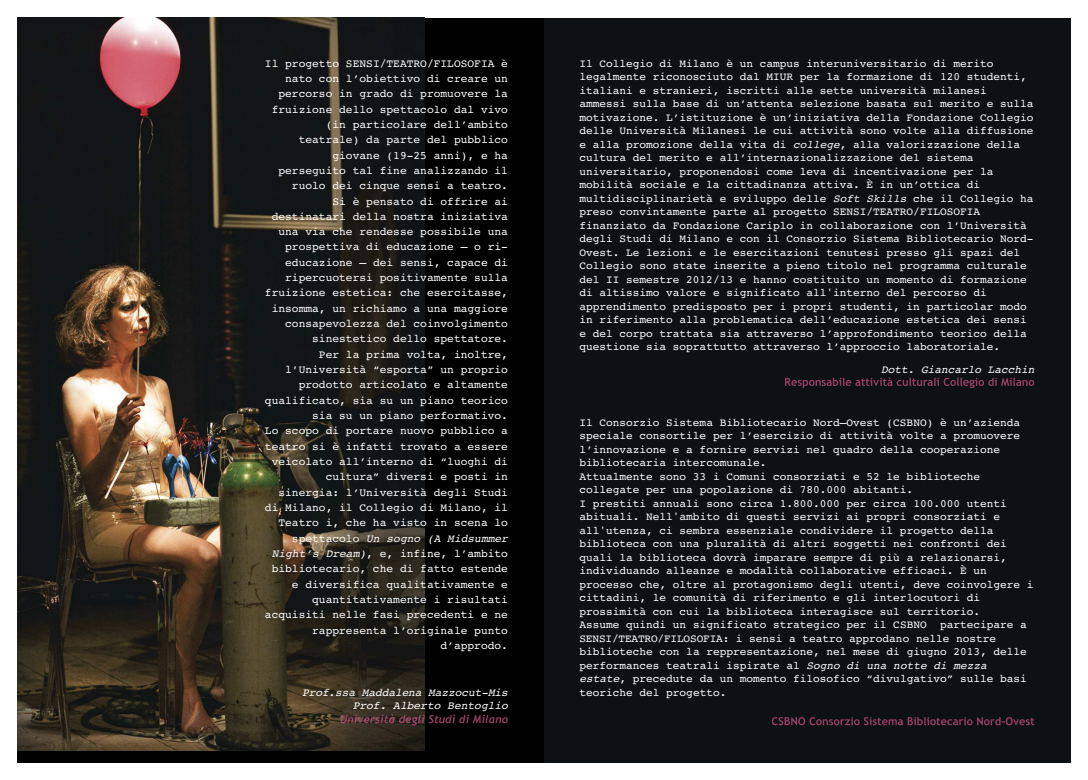
<style>
.page{position:relative;width:1088px;height:780px;background:#fff}
.page>*{position:absolute;margin:0;border:0;box-sizing:border-box;transform-origin:0 0}
.t1{font:11.25px/15.2px "Courier";color:#fff;text-align:right}
.t2{font:italic 11.25px/13.5px "Courier";letter-spacing:-.01em;color:#fff;text-align:right}
.t3{font:11.12px/13.5px "Courier";color:#fff}
.t4{font:italic 11.12px "Courier";color:#fff}
.s1{font-style:italic}
</style>
<div class="page">
<div style="left:544px;top:18px;width:526px;height:744px;background:#0e1113"></div>
<svg style="left:785px;top:377px;width:76px;height:11px"></svg>
<svg style="left:772px;top:717px;width:96px;height:8px"></svg>
<div style="left:18px;top:18px;width:526px;height:744px;background:#000"></div>
<img style="left:18px;top:18px;width:406px;height:732px">
<img style="left:341px;top:714px;width:76px;height:11px">
<p class="t1" style="left:265px;top:55px;width:245px">Il progetto SENSI/TEATRO/FILOSOFIA è nato con l’obiettivo di creare un percorso in grado di promuovere la fruizione dello spettacolo dal vivo (in particolare dell’ambito teatrale) da parte del pubblico giovane (19-25 anni), e ha perseguito tal fine analizzando il ruolo dei cinque sensi a teatro.<br>Si è pensato di offrire ai destinatari della nostra iniziativa una via che rendesse possibile una prospettiva di educazione – o ri&shy;educazione – dei sensi, capace di ripercuotersi positivamente sulla fruizione estetica: che esercitasse, insomma, un richiamo a una maggiore consapevolezza del coinvolgimento sinestetico dello spettatore.<br>Per la prima volta, inoltre, l’Università “esporta” un proprio prodotto articolato e altamente qualificato, sia su un piano teorico sia su un piano performativo.<br>Lo scopo di portare nuovo pubblico a teatro si è infatti trovato a essere veicolato all’interno di “luoghi di cultura” diversi e posti in sinergia: l’Università degli Studi di Milano, il Collegio di Milano, il Teatro i, che ha visto in scena lo spettacolo <span class="s1">Un sogno (A Midsummer Night’s Dream)</span>, e, infine, l’ambito bibliotecario, che di fatto estende e diversifica qualitativamente e quantitativamente i risultati acquisiti nelle fasi precedenti e ne rappresenta l’originale punto d’approdo.</p>
<p class="t2" style="left:302px;top:685px;width:207px">Prof.ssa Maddalena Mazzocut-Mis<br>Prof. Alberto Bentoglio</p>
<p class="t3" style="left:579px;top:56px;width:455px">Il Collegio di Milano è un campus interuniversitario di merito legalmente riconosciuto dal MIUR per la formazione di 120 studenti, italiani e stranieri, iscritti alle sette università milanesi ammessi sulla base di un’attenta selezione basata sul merito e sulla motivazione. L’istituzione è un’iniziativa della Fondazione Collegio delle Università Milanesi le cui attività sono volte alla diffusione e alla promozione della vita di <span class="s1">college</span>, alla valorizzazione della cultura del merito e all’internazionalizzazione del sistema universitario, proponendosi come leva di incentivazione per la mobilità sociale e la cittadinanza attiva. È in un’ottica di multidisciplinarietà e sviluppo delle <span class="s1">Soft Skills</span> che il Collegio ha preso convintamente parte al progetto SENSI/TEATRO/FILOSOFIA finanziato da Fondazione Cariplo in collaborazione con l’Università degli Studi di Milano e con il Consorzio Sistema Bibliotecario Nord-Ovest. Le lezioni e le esercitazioni tenutesi presso gli spazi del Collegio sono state inserite a pieno titolo nel programma culturale del II semestre 2012/13 e hanno costituito un momento di formazione di altissimo valore e significato all'interno del percorso di apprendimento predisposto per i propri studenti, in particolar modo in riferimento alla problematica dell’educazione estetica dei sensi e del corpo trattata sia attraverso l’approfondimento teorico della questione sia soprattutto attraverso l’approccio laboratoriale.</p>
<p class="t4" style="left:881px;top:362px;width:155px">Dott. Giancarlo Lacchin</p>
<p class="t3" style="left:579px;top:415px;width:455px">Il Consorzio Sistema Bibliotecario Nord–Ovest (CSBNO) è un’azienda speciale consortile per l’esercizio di attività volte a promuovere l’innovazione e a fornire servizi nel quadro della cooperazione bibliotecaria intercomunale.<br>Attualmente sono 33 i Comuni consorziati e 52 le biblioteche collegate per una popolazione di 780.000 abitanti.<br>I prestiti annuali sono circa 1.800.000 per circa 100.000 utenti abituali. Nell'ambito di questi servizi ai propri consorziati e all'utenza, ci sembra essenziale condividere il progetto della biblioteca con una pluralità di altri soggetti nei confronti dei quali la biblioteca dovrà imparare sempre di più a relazionarsi, individuando alleanze e modalità collaborative efficaci. È un processo che, oltre al protagonismo degli utenti, deve coinvolgere i cittadini, le comunità di riferimento e gli interlocutori di prossimità con cui la biblioteca interagisce sul territorio.<br>Assume quindi un significato strategico per il CSBNO partecipare a SENSI/TEATRO/FILOSOFIA: i sensi a teatro approdano nelle nostre biblioteche con la reppresentazione, nel mese di giugno 2013, delle performances teatrali ispirate al <span class="s1">Sogno di una notte di mezza estate</span>, precedute da un momento filosofico “divulgativo” sulle basi teoriche del progetto.</p>
</div>
